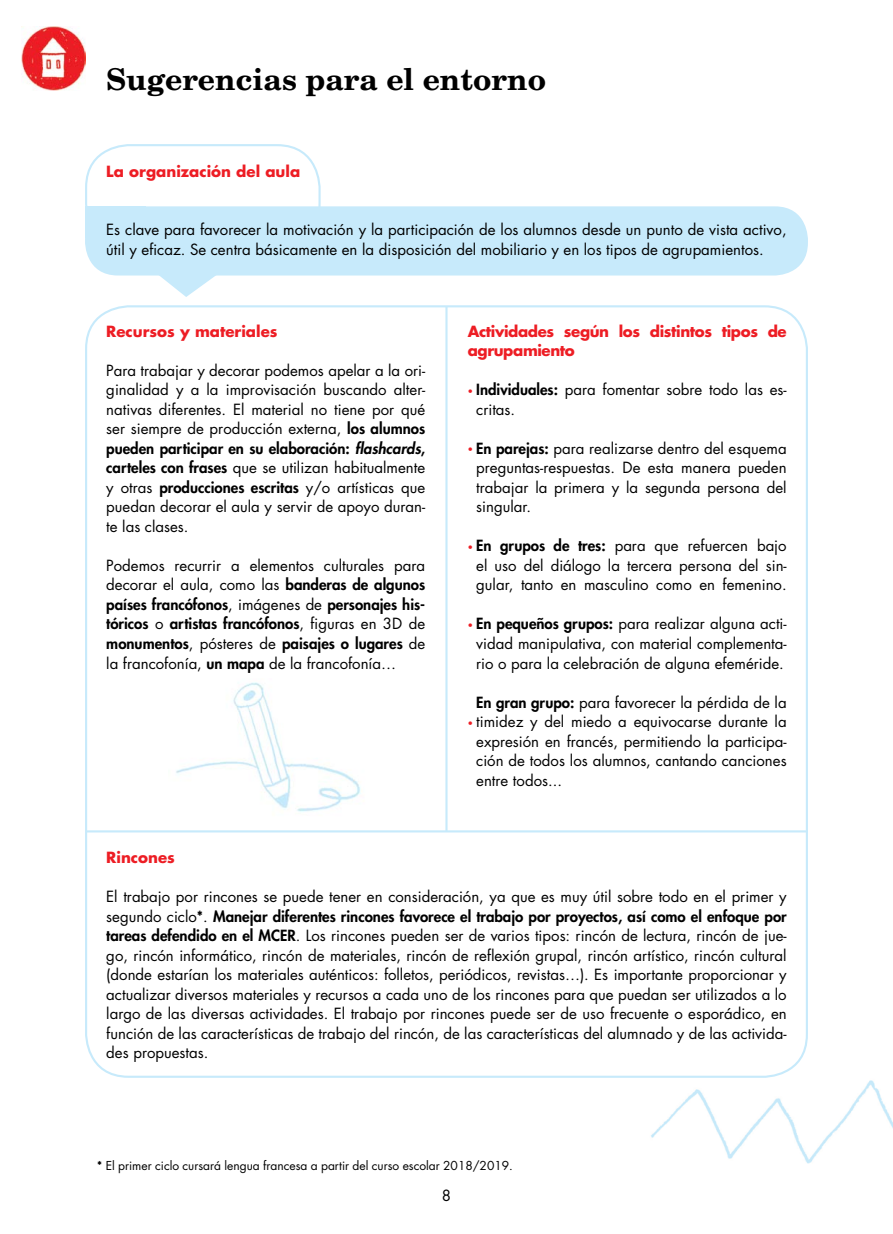
<style>
.page{position:relative;width:893px;height:1234px;background:#fff}
.page>*{position:absolute;margin:0;border:0;box-sizing:border-box;transform-origin:0 0}
.t1{font:700 30px "New Century Schlbk LT Std";color:#000}
.t2{font:15px/19.5px "Futura Std";color:#000;text-align:justify}
.t3{font:700 15px/19.5px "Futura Std";letter-spacing:-.01em;color:#ed1d24}
.t4{font:12px "Futura Std";color:#000}
.s1{font-weight:800}
.s2{font-weight:800;font-style:italic}
.s3{font-weight:700;color:#ed1d24}
</style>
<div class="page">
<img style="left:644px;top:1076px;width:249px;height:88px">
<img style="left:21px;top:26px;width:64px;height:64px">
<div style="left:85px;top:206px;width:61px;height:32px;background:#c7eafb"></div>
<div style="left:85px;top:144px;width:236px;height:103px;border:2px solid #c7eafb;border-radius:43px"></div>
<div style="left:85px;top:206px;width:723px;height:69px;background:#c7eafb;border-radius:33px"></div>
<img style="left:176px;top:682px;width:185px;height:130px">
<hr style="left:86px;top:830px;width:722px;height:2px;background:#c7eafb">
<hr style="left:445px;top:306px;width:3px;height:524px;background:#c7eafb">
<svg style="left:157px;top:275px;width:62px;height:22px"></svg>
<h1 class="t1" style="left:106px;top:60px;width:441px">Sugerencias para el entorno</h1>
<p class="t3" style="left:106px;top:161px;width:195px">La organización del aula</p>
<p class="t2" style="left:106px;top:220px;width:682px">Es clave para favorecer la motivación y la participación de los alumnos desde un punto de vista activo, útil y eficaz. Se centra básicamente en la disposición del mobiliario y en los tipos de agrupamientos.</p>
<p class="t3" style="left:106px;top:321px;width:173px">Recursos y materiales</p>
<p class="t2" style="left:106px;top:360px;width:320px">Para trabajar y decorar podemos apelar a la ori&shy;ginalidad y a la improvisación buscando alter&shy;nativas diferentes. El material no tiene por qué ser siempre de producción externa, <span class="s1">los alumnos pueden participar en su elaboración:</span> <span class="s2">flashcards</span><span class="s1">, carteles con frases</span> que se utilizan habitualmente y otras <span class="s1">producciones escritas</span> y/o artísticas que puedan decorar el aula y servir de apoyo duran&shy;te las clases.</p>
<p class="t2" style="left:106px;top:555px;width:320px">Podemos recurrir a elementos culturales para decorar el aula, como las <span class="s1">banderas de algunos países francófonos</span>, imágenes de <span class="s1">personajes his&shy;tóricos</span> o <span class="s1">artistas francófonos</span>, figuras en 3D de <span class="s1">monumentos</span>, pósteres de <span class="s1">paisajes o lugares</span> de la francofonía, <span class="s1">un mapa</span> de la francofonía…</p>
<p class="t3" style="left:468px;top:321px;width:320px">Actividades según los distintos tipos de agrupamiento</p>
<p class="t2" style="left:476px;top:380px;width:312px;text-indent:-8px"><span class="s3">·</span> <span class="s1">Individuales:</span> para fomentar sobre todo las es&shy;critas.</p>
<p class="t2" style="left:476px;top:438px;width:312px;text-indent:-8px"><span class="s3">·</span> <span class="s1">En parejas:</span> para realizarse dentro del esquema preguntas-respuestas. De esta manera pueden trabajar la primera y la segunda persona del singular.</p>
<p class="t2" style="left:468px;top:536px;width:320px;text-align:center"><span class="s3">·</span> <span class="s1">En grupos de tres:</span> para que refuercen bajo el uso del diálogo la tercera persona del sin&shy;gular, tanto en masculino como en femenino.</p>
<p class="t2" style="left:468px;top:614px;width:320px;text-align:center"><span class="s3">·</span> <span class="s1">En pequeños grupos:</span> para realizar alguna acti&shy;vidad manipulativa, con material complementa&shy;rio o para la celebración de alguna efeméride.</p>
<p class="t2" style="left:476px;top:692px;width:312px"><span class="s1">En gran grupo:</span> para favorecer la pérdida de la</p>
<p class="t2" style="left:468px;top:711px;width:320px"><span class="s3">·</span> timidez y del miedo a equivocarse durante la</p>
<p class="t2" style="left:476px;top:731px;width:312px">expresión en francés, permitiendo la participa-</p>
<p class="t2" style="left:476px;top:750px;width:312px">ción de todos los alumnos, cantando canciones</p>
<p class="t2" style="left:476px;top:770px;width:87px">entre todos...</p>
<p class="t3" style="left:106px;top:847px;width:70px">Rincones</p>
<p class="t2" style="left:106px;top:886px;width:682px">El trabajo por rincones se puede tener en consideración, ya que es muy útil sobre todo en el primer y segundo ciclo<span class="s1">*</span>. <span class="s1">Manejar diferentes rincones favorece el trabajo por proyectos, así como el enfoque por tareas defendido en el MCER</span>. Los rincones pueden ser de varios tipos: rincón de lectura, rincón de jue&shy;go, rincón informático, rincón de materiales, rincón de reflexión grupal, rincón artístico, rincón cultural (donde estarían los materiales auténticos: folletos, periódicos, revistas…). Es importante proporcionar y actualizar diversos materiales y recursos a cada uno de los rincones para que puedan ser utilizados a lo largo de las diversas actividades. El trabajo por rincones puede ser de uso frecuente o esporádico, en función de las características de trabajo del rincón, de las características del alumnado y de las activida&shy;des propuestas.</p>
<p class="t4" style="left:97px;top:1157px;width:417px"><span class="s1">*</span> El primer ciclo cursará lengua francesa a partir del curso escolar 2018/2019.</p>
<p class="t2" style="left:442px;top:1185px;width:11px">8</p>
</div>
